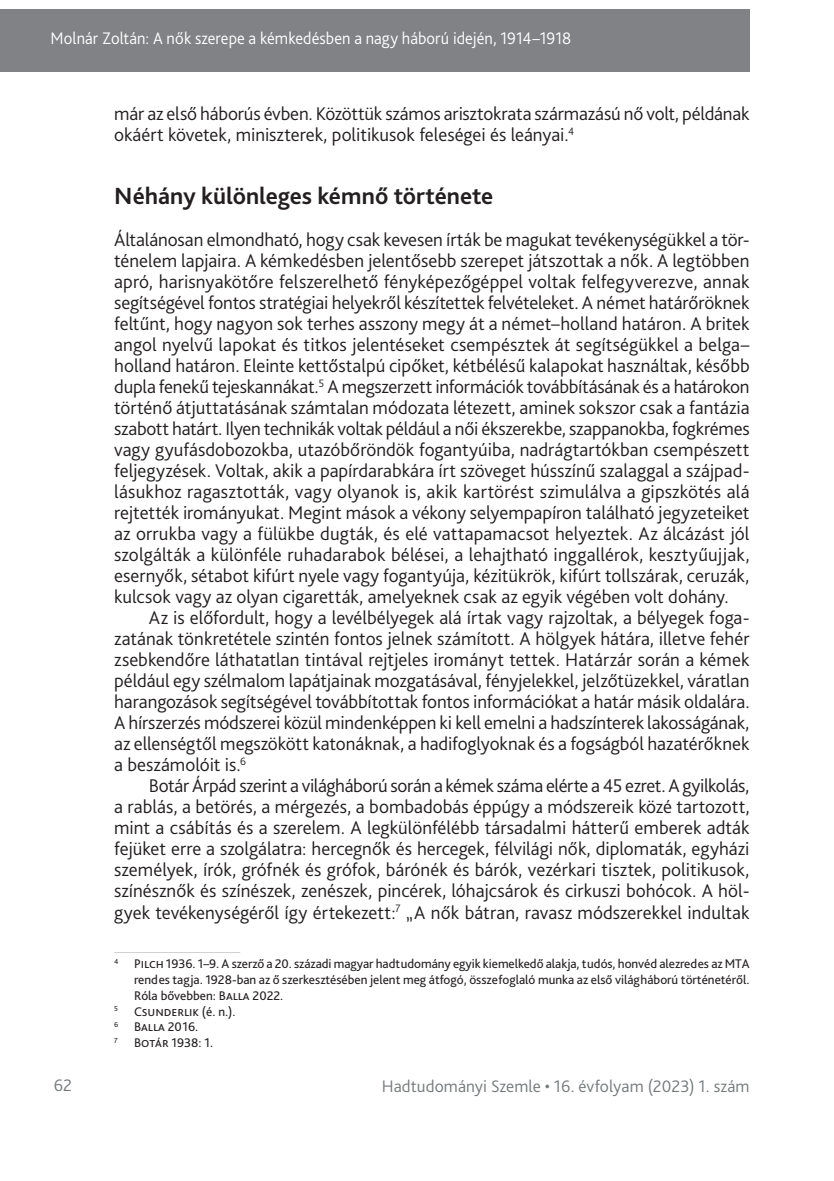
<style>
.page{position:relative;width:834px;height:1181px;background:#fff}
.page>*{position:absolute;margin:0;border:0;box-sizing:border-box;transform-origin:0 0}
._1_1__Head{font:700 24.5px "Bliss Pro";color:#231f20}
._2__Body_1st_paragra{font:300 19.25px/21px "Bliss Pro";letter-spacing:.005em;color:#231f20;text-align:justify}
._1__Body{font:300 19.25px/21px "Bliss Pro";letter-spacing:-.005em;color:#231f20;text-align:justify}
.t1{font:300 17.5px "Bliss Pro";letter-spacing:.005em;color:#fff;scale:.95 1}
.t2{font:300 17.5px "Bliss Pro";letter-spacing:.005em;color:#767a7c}
.Lábjegyzet{font:13.12px/15.8px "Bliss Pro";color:#231f20;text-align:justify}
</style>
<div class="page">
<div style="left:0;top:9px;width:749px;height:63px;background:#808285"></div>
<hr style="left:114px;top:952px;width:126px;height:1px;background:#d1d2d4">
<p class="t1" style="left:51px;top:27px;width:549px">Molnár Zoltán: A nők szerepe a kémkedésben a nagy háború idején, 1914–1918</p>
<p class="_1__Body" style="left:114px;top:103px;width:636px">már az első háborús évben. Közöttük számos arisztokrata származású nő volt, példának okáért követek, miniszterek, politikusok feleségei és leányai.<sup>4</sup></p>
<p class="_1_1__Head" style="left:114px;top:181px;width:380px">Néhány különleges kémnő története</p>
<p class="_2__Body_1st_paragra" style="left:114px;top:229px;width:637px">Általánosan elmondható, hogy csak kevesen írták be magukat tevékenységükkel a tör&shy;ténelem lapjaira. A kémkedésben jelentősebb szerepet játszottak a nők. A legtöbben apró, harisnyakötőre felszerelhető fényképezőgéppel voltak felfegyverezve, annak segítségével fontos stratégiai helyekről készítettek felvételeket. A német határőröknek feltűnt, hogy nagyon sok terhes asszony megy át a német–holland határon. A britek angol nyelvű lapokat és titkos jelentéseket csempésztek át segítségükkel a belga– holland határon. Eleinte kettőstalpú cipőket, kétbélésű kalapokat használtak, később dupla fenekű tejeskannákat.<sup>5</sup> A megszerzett információk továbbításának és a határokon történő átjuttatásának számtalan módozata létezett, aminek sokszor csak a fantázia szabott határt. Ilyen technikák voltak például a női ékszerekbe, szappanokba, fogkrémes vagy gyufásdobozokba, utazóbőröndök fogantyúiba, nadrágtartókban csempészett feljegyzések. Voltak, akik a papírdarabkára írt szöveget hússzínű szalaggal a szájpad&shy;lásukhoz ragasztották, vagy olyanok is, akik kartörést szimulálva a gipszkötés alá rejtették irományukat. Megint mások a vékony selyempapíron található jegyzeteiket az orrukba vagy a fülükbe dugták, és elé vattapamacsot helyeztek. Az álcázást jól szolgálták a különféle ruhadarabok bélései, a lehajtható inggallérok, kesztyűujjak, esernyők, sétabot kifúrt nyele vagy fogantyúja, kézitükrök, kifúrt tollszárak, ceruzák, kulcsok vagy az olyan cigaretták, amelyeknek csak az egyik végében volt dohány.</p>
<p class="_1__Body" style="left:114px;top:607px;width:636px;text-indent:35px">Az is előfordult, hogy a levélbélyegek alá írtak vagy rajzoltak, a bélyegek foga&shy;zatának tönkretétele szintén fontos jelnek számított. A hölgyek hátára, illetve fehér zsebkendőre láthatatlan tintával rejtjeles irományt tettek. Határzár során a kémek például egy szélmalom lapátjainak mozgatásával, fényjelekkel, jelzőtüzekkel, váratlan harangozások segítségével továbbítottak fontos információkat a határ másik oldalára.<br>A hírszerzés módszerei közül mindenképpen ki kell emelni a hadszínterek lakosságának, az ellenségtől megszökött katonáknak, a hadifoglyoknak és a fogságból hazatérőknek a beszámolóit is.<sup>6</sup></p>
<p class="_1__Body" style="left:114px;top:775px;width:637px;text-indent:35px">Botár Árpád szerint a világháború során a kémek száma elérte a -45 ezret. A gyilkolás, a rablás, a betörés, a mérgezés, a bombadobás éppúgy a módszereik közé tartozott, mint a csábítás és a szerelem. A legkülönfélébb társadalmi hátterű emberek adták fejüket erre a szolgálatra: hercegnők és hercegek, félvilági nők, diplomaták, egyházi személyek, írók, grófnék és grófok, bárónék és bárók, vezérkari tisztek, politikusok, színésznők és színészek, zenészek, pincérek, lóhajcsárok és cirkuszi bohócok. A höl&shy;gyek tevékenységéről így értekezett:<sup>7</sup> „A nők bátran, ravasz módszerekkel indultak</p>
<p class="Lábjegyzet" style="left:134px;top:955px;width:617px;text-indent:-20px"><sup>4</sup> Pilch 1936. 1–9. A szerző a -20. századi magyar hadtudomány egyik kiemelkedő alakja, tudós, honvéd alezredes az MTA rendes tagja. 1928-ban az ő szerkesztésében jelent meg átfogó, összefoglaló munka az első világháború történetéről.<br>Róla bővebben: Balla 2022.</p>
<p class="Lábjegyzet" style="left:114px;top:1003px;width:123px"><sup>5</sup> Csunderlik (é. n.).</p>
<p class="Lábjegyzet" style="left:114px;top:1018px;width:86px"><sup>6</sup> Balla 2016.</p>
<p class="Lábjegyzet" style="left:114px;top:1034px;width:100px"><sup>7</sup> Botár 1938: 1.</p>
<p class="t2" style="left:54px;top:1074px;width:20px">62</p>
<p class="t2" style="left:381px;top:1075px;width:369px">Hadtudományi Szemle • 16. évfolyam (2023) 1. szám</p>
</div>
